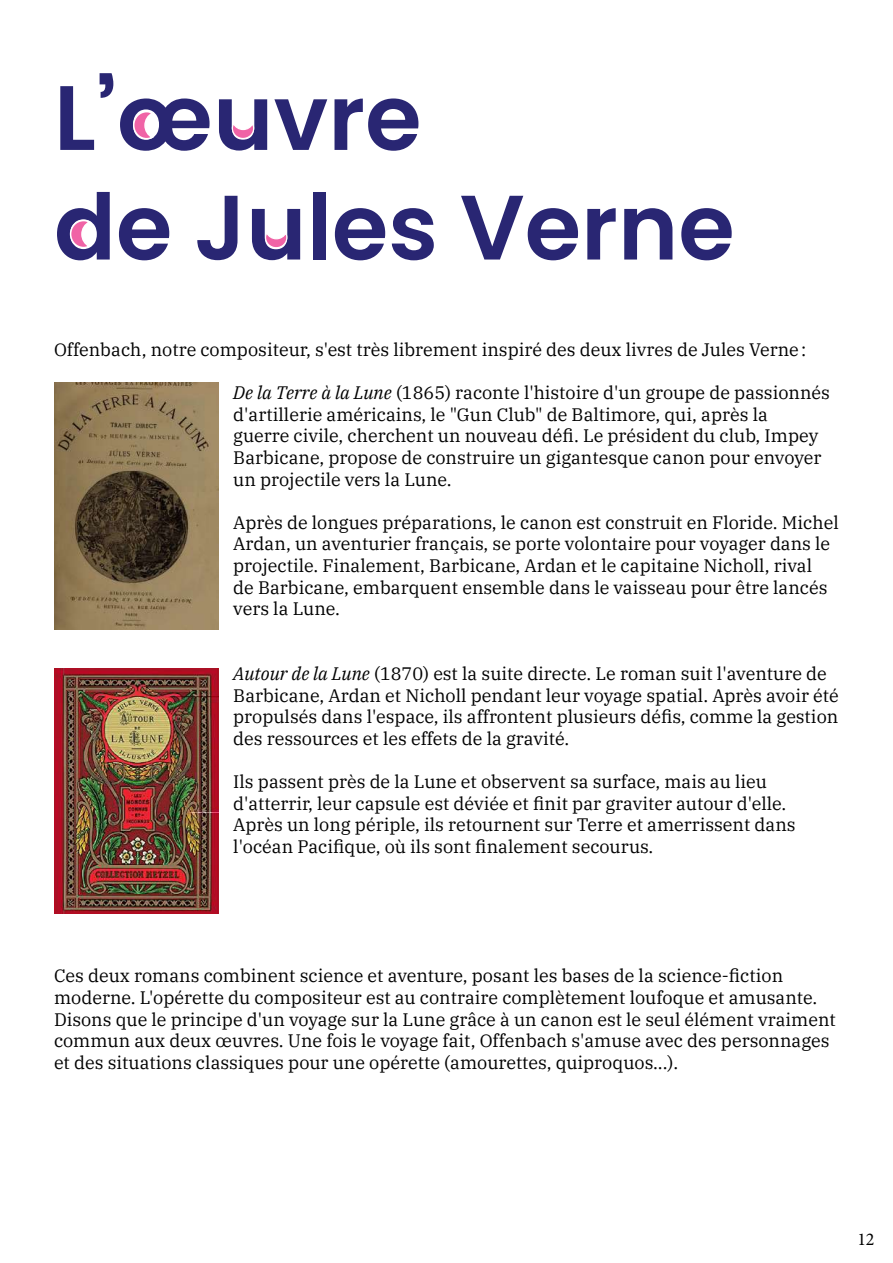
<style>
.page{position:relative;width:893px;height:1263px;background:#fff}
.page>*{position:absolute;margin:0;border:0;box-sizing:border-box;transform-origin:0 0}
.t1{font:600 91.35px/109.6px "Poppins";color:#292673}
.t2{font:18px/21.6px "IBM Plex Serif";color:#000}
.t3{font:18px "Minion Pro";color:#000}
.s1{font-weight:700}
.s2{font-style:italic}
</style>
<div class="page">
<svg style="left:134px;top:112px;width:17px;height:26px"></svg>
<svg style="left:233px;top:125px;width:20px;height:13px"></svg>
<svg style="left:266px;top:234px;width:21px;height:14px"></svg>
<svg style="left:71px;top:221px;width:17px;height:26px"></svg>
<img style="left:54px;top:383px;width:164px;height:247px">
<img style="left:54px;top:668px;width:164px;height:246px">
<h1 class="t1" style="left:54px;top:64px;width:682px">L<span class="s1">’</span>œuvre<br>de Jules Verne</h1>
<p class="t2" style="left:54px;top:337px;width:754px">Offenbach, notre compositeur, s'est très librement inspiré des deux livres de Jules Verne:</p>
<p class="t2" style="left:233px;top:380px;width:598px"><span class="s2">De la Terre à la Lune</span> (1865) raconte l'histoire d'un groupe de passionnés d'artillerie américains, le "Gun Club" de Baltimore, qui, après la<br>guerre civile, cherchent un nouveau défi. Le président du club, Impey Barbicane, propose de construire un gigantesque canon pour envoyer un projectile vers la Lune.</p>
<p class="t2" style="left:233px;top:510px;width:607px">Après de longues préparations, le canon est construit en Floride. Michel Ardan, un aventurier français, se porte volontaire pour voyager dans le projectile. Finalement, Barbicane, Ardan et le capitaine Nicholl, rival<br>de Barbicane, embarquent ensemble dans le vaisseau pour être lancés vers la Lune.</p>
<p class="t2" style="left:233px;top:661px;width:607px"><span class="s2">Autour de la Lune</span> (1870) est la suite directe. Le roman suit l'aventure de Barbicane, Ardan et Nicholl pendant leur voyage spatial. Après avoir été propulsés dans l'espace, ils affrontent plusieurs défis, comme la gestion des ressources et les effets de la gravité.</p>
<p class="t2" style="left:233px;top:769px;width:564px">Ils passent près de la Lune et observent sa surface, mais au lieu d'atterrir, leur capsule est déviée et finit par graviter autour d'elle.<br>Après un long périple, ils retournent sur Terre et amerrissent dans l'océan Pacifique, où ils sont finalement secourus.</p>
<p class="t2" style="left:54px;top:964px;width:783px">Ces deux romans combinent science et aventure, posant les bases de la science-fiction moderne. L'opérette du compositeur est au contraire complètement loufoque et amusante.<br>Disons que le principe d'un voyage sur la Lune grâce à un canon est le seul élément vraiment commun aux deux œuvres. Une fois le voyage fait, Offenbach s'amuse avec des personnages et des situations classiques pour une opérette (amourettes, quiproquos...).</p>
<p class="t3" style="left:857px;top:1227px;width:19px">12</p>
</div>
